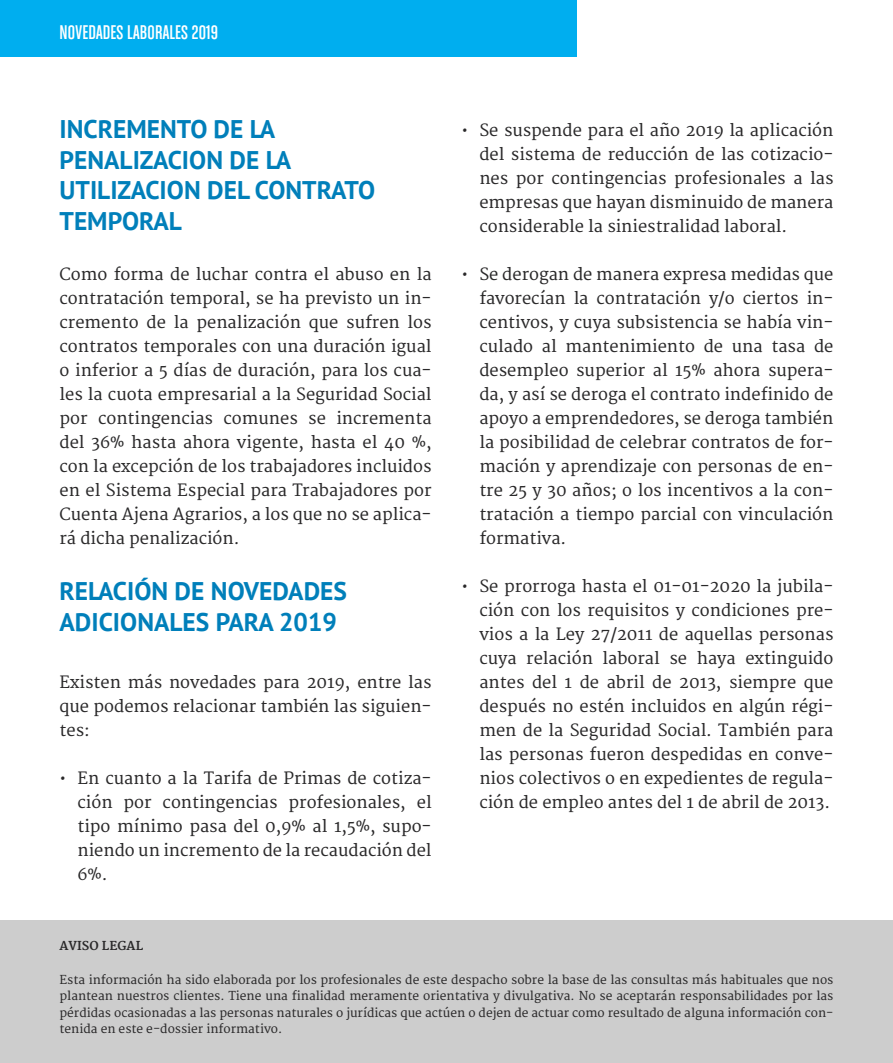
<style>
.page{position:relative;width:893px;height:1063px;background:#fff}
.page>*{position:absolute;margin:0;border:0;box-sizing:border-box;transform-origin:0 0}
.t1{font:700 25.5px/30.6px "PT Sans";color:#007fba}
.t2{font:21px "Chalet Comprime Cologne Sixty";letter-spacing:.01em;color:#fff}
.t3{font:16.5px/24px "Merriweather";color:#292829;text-align:justify}
.t4{font:12px/16.5px "Merriweather";color:#292829;text-align:justify}
.t5{font:700 12px "Merriweather";color:#292829}
</style>
<div class="page">
<div style="left:0;top:0;width:893px;height:57px;background:#00aeef"></div>
<div style="left:0;top:920px;width:893px;height:143px;background:#cdcdcd"></div>
<div style="left:577px;top:0;width:316px;height:60px;background:#fff"></div>
<p class="t2" style="left:60px;top:20px;width:160px">NOVEDADES LABORALES 2019</p>
<h1 class="t1" style="left:60px;top:113px;width:317px">INCREMENTO DE LA<br>PENALIZACION DE LA<br>UTILIZACION DEL CONTRATO<br>TEMPORAL</h1>
<p class="t3" style="left:60px;top:263px;width:374px">Como forma de luchar contra el abuso en la contratación temporal, se ha previsto un in&shy;cremento de la penalización que sufren los contratos temporales con una duración igual o inferior a 5 días de duración, para los cua&shy;les la cuota empresarial a la Seguridad Social por contingencias comunes se incrementa del 36% hasta ahora vigente, hasta el 40 %, con la excepción de los trabajadores incluidos en el Sistema Especial para Trabajadores por Cuenta Ajena Agrarios, a los que no se aplica&shy;rá dicha penalización.</p>
<h1 class="t1" style="left:60px;top:575px;width:289px">RELACIÓN DE NOVEDADES<br>ADICIONALES PARA 2019</h1>
<p class="t3" style="left:60px;top:671px;width:374px">Existen más novedades para 2019, entre las que podemos relacionar también las siguien&shy;tes:</p>
<p class="t3" style="left:78px;top:767px;width:356px;text-indent:-18px">• En cuanto a la Tarifa de Primas de cotiza&shy;ción por contingencias profesionales, el tipo mínimo pasa del 0,9% al 1,5%, supo&shy;niendo un incremento de la recaudación del 6%.</p>
<p class="t3" style="left:479px;top:119px;width:356px;text-indent:-18px">• Se suspende para el año 2019 la aplicación del sistema de reducción de las cotizacio&shy;nes por contingencias profesionales a las empresas que hayan disminuido de manera considerable la siniestralidad laboral.</p>
<p class="t3" style="left:479px;top:263px;width:356px;text-indent:-18px">• Se derogan de manera expresa medidas que favorecían la contratación y/o ciertos in&shy;centivos, y cuya subsistencia se había vin&shy;culado al mantenimiento de una tasa de desempleo superior al 15% ahora supera&shy;da, y así se deroga el contrato indefinido de apoyo a emprendedores, se deroga también la posibilidad de celebrar contratos de for&shy;mación y aprendizaje con personas de en&shy;tre 25 y 30 años; o los incentivos a la con&shy;tratación a tiempo parcial con vinculación formativa.</p>
<p class="t3" style="left:479px;top:575px;width:356px;text-indent:-18px">• Se prorroga hasta el 01-01-2020 la jubila&shy;ción con los requisitos y condiciones pre&shy;vios a la Ley 27/2011 de aquellas personas cuya relación laboral se haya extinguido antes del 1 de abril de 2013, siempre que después no estén incluidos en algún régi&shy;men de la Seguridad Social. También para las personas fueron despedidas en conve&shy;nios colectivos o en expedientes de regula&shy;ción de empleo antes del 1 de abril de 2013.</p>
<p class="t5" style="left:60px;top:939px;width:85px">AVISO LEGAL</p>
<p class="t4" style="left:60px;top:972px;width:775px">Esta información ha sido elaborada por los profesionales de este despacho sobre la base de las consultas más habituales que nos plantean nuestros clientes. Tiene una finalidad meramente orientativa y divulgativa. No se aceptarán responsabilidades por las pérdidas ocasionadas a las personas naturales o jurídicas que actúen o dejen de actuar como resultado de alguna información con&shy;tenida en este e-dossier informativo.</p>
</div>
